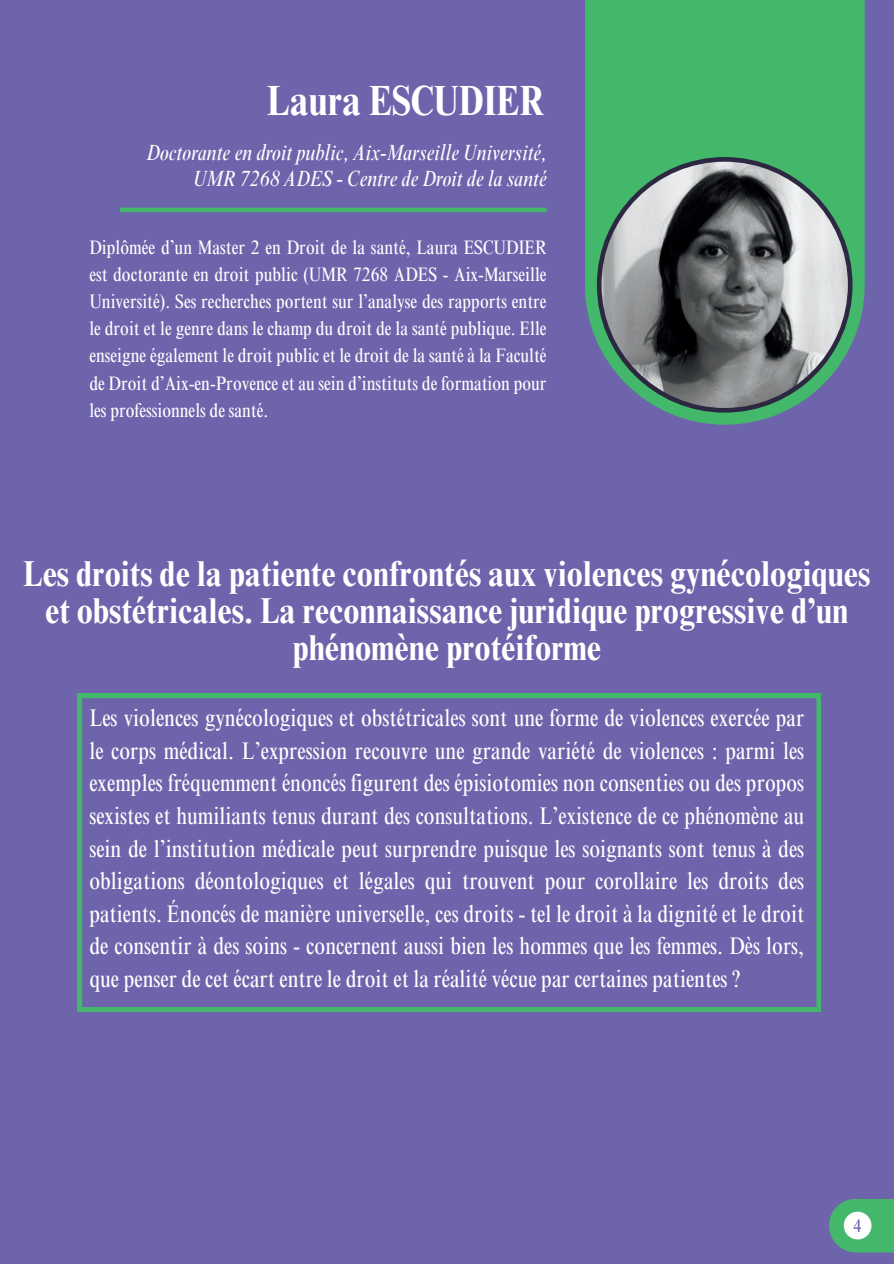
<style>
.page{position:relative;width:894px;height:1264px;background:#fff}
.page>*{position:absolute;margin:0;border:0;box-sizing:border-box;transform-origin:0 0}
.t1{font:700 condensed 42.15px "Times NRMT Pro";color:#fff}
.t2{font:700 condensed 36px/37.2px "Times NRMT Pro";color:#fff;text-align:center}
.t3{font:condensed 24px/32.7px "Times NRMT Pro";color:#fff;text-align:justify}
.t4{font:italic condensed 22.5px/25.8px "Times NRMT Pro";color:#fff;text-align:right}
.t5{font:condensed 19.5px/27px "Times NRMT Pro";color:#fff;text-align:justify}
.t6{font:condensed 18px "Times NRMT Pro";color:#6d64ac}
</style>
<div class="page">
<div style="left:0;top:0;width:893px;height:1263px;background:#6d64ac"></div>
<hr style="left:120px;top:208px;width:426px;height:4px;background:#43b86b">
<svg style="left:78px;top:693px;width:742px;height:318px"></svg>
<div style="left:584px;top:0;width:280px;height:424px;background:#43b86b"></div>
<svg style="left:596px;top:157px;width:256px;height:255px"></svg>
<div style="left:828px;top:1198px;width:65px;height:54px;background:#43b86b"></div>
<svg style="left:843px;top:1211px;width:28px;height:28px"></svg>
<h1 class="t1" style="left:267px;top:77px;width:279px">Laura ESCUDIER</h1>
<p class="t4" style="left:146px;top:140px;width:401px">Doctorante en droit public, Aix-Marseille Université,<br>UMR 7268 ADES - Centre de Droit de la santé</p>
<p class="t5" style="left:89px;top:234px;width:458px">Diplômée d’un Master 2 en Droit de la santé, Laura ESCUDIER est doctorante en droit public (UMR 7268 ADES - Aix-Marseille Université). Ses recherches portent sur l’analyse des rapports entre le droit et le genre dans le champ du droit de la santé publique. Elle enseigne également le droit public et le droit de la santé à la Faculté de Droit d’Aix-en-Provence et au sein d’instituts de formation pour les professionnels de santé.</p>
<h2 class="t2" style="left:23px;top:555px;width:848px">Les droits de la patiente confrontés aux violences gynécologiques et obstétricales. La reconnaissance juridique progressive d’un phénomène protéiforme</h2>
<p class="t3" style="left:89px;top:701px;width:716px">Les violences gynécologiques et obstétricales sont une forme de violences exercée par le corps médical. L’expression recouvre une grande variété de violences : parmi les exemples fréquemment énoncés figurent des épisiotomies non consenties ou des propos sexistes et humiliants tenus durant des consultations. L’existence de ce phénomène au sein de l’institution médicale peut surprendre puisque les soignants sont tenus à des obligations déontologiques et légales qui trouvent pour corollaire les droits des patients. Énoncés de manière universelle, ces droits - tel le droit à la dignité et le droit de consentir à des soins - concernent aussi bien les hommes que les femmes. Dès lors, que penser de cet écart entre le droit et la réalité vécue par certaines patientes ?</p>
<p class="t6" style="left:853px;top:1215px;width:10px">4</p>
</div>
